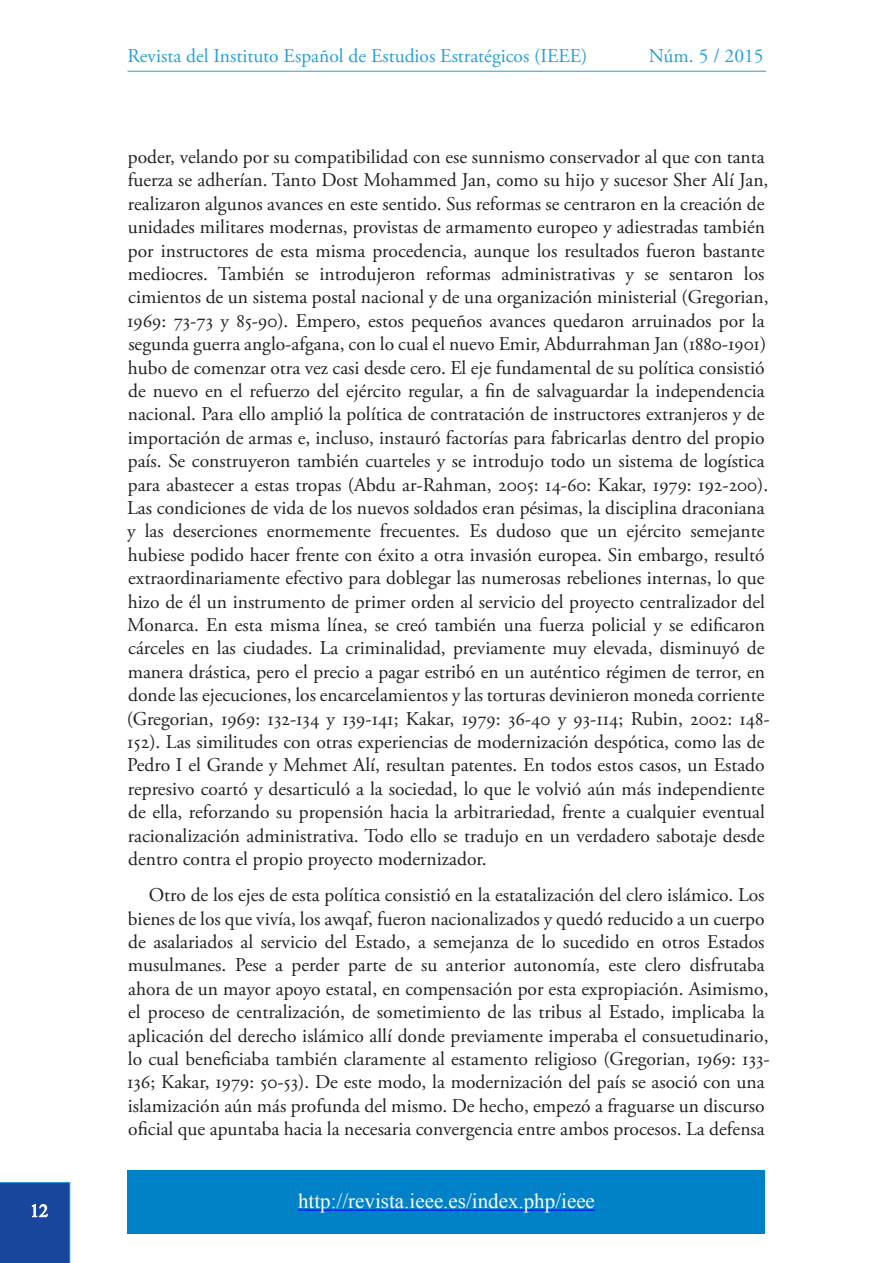
<style>
.page{position:relative;width:893px;height:1263px;background:#fff}
.page>*{position:absolute;margin:0;border:0;box-sizing:border-box;transform-origin:0 0}
.t1{font:21px "Times New Roman";color:#fff}
.IEEE_parrafoNormal{font:19.5px/23.4px "Adobe Garamond Pro";color:#231f20}
.t2{font:19.5px "Adobe Garamond Pro";color:#249fd9}
.t3{font:18px "Times New Roman";color:#fff}
</style>
<div class="page">
<div style="left:0;top:1182px;width:70px;height:81px;background:#18469d"></div>
<hr style="left:128px;top:71px;width:638px;height:1px;background:#249fd9">
<div style="left:128px;top:1170px;width:637px;height:63px;background:#0081c8"></div>
<hr style="left:298px;top:1209px;width:297px;height:2px;background:#00f">
<p class="t3" style="left:30px;top:1198px;width:19px">12</p>
<p class="t2" style="left:128px;top:44px;width:461px">Revista del Instituto Español de Estudios Estratégicos (IEEE)</p>
<p class="t2" style="left:649px;top:44px;width:116px">Núm. 5 / 2015</p>
<p class="IEEE_parrafoNormal" style="left:127px;top:146px;width:645px">poder, velando por su compatibilidad con ese sunnismo conservador al que con tanta fuerza se adherían. Tanto Dost Mohammed Jan, como su hijo y sucesor Sher Alí Jan, realizaron algunos avances en este sentido. Sus reformas se centraron en la creación de unidades militares modernas, provistas de armamento europeo y adiestradas también por instructores de esta misma procedencia, aunque los resultados fueron bastante mediocres. También se introdujeron reformas administrativas y se sentaron los cimientos de un sistema postal nacional y de una organización ministerial (Gregorian, 1969: 73-73 y 85-90). Empero, estos pequeños avances quedaron arruinados por la segunda guerra anglo-afgana, con lo cual el nuevo Emir, Abdurrahman Jan (1880-1901) hubo de comenzar otra vez casi desde cero. El eje fundamental de su política consistió de nuevo en el refuerzo del ejército regular, a fin de salvaguardar la independencia nacional. Para ello amplió la política de contratación de instructores extranjeros y de importación de armas e, incluso, instauró factorías para fabricarlas dentro del propio país. Se construyeron también cuarteles y se introdujo todo un sistema de logística para abastecer a estas tropas (Abdu ar-Rahman, 2005: 14-60: Kakar, 1979: 192-200).<br>Las condiciones de vida de los nuevos soldados eran pésimas, la disciplina draconiana y las deserciones enormemente frecuentes. Es dudoso que un ejército semejante hubiese podido hacer frente con éxito a otra invasión europea. Sin embargo, resultó extraordinariamente efectivo para doblegar las numerosas rebeliones internas, lo que hizo de él un instrumento de primer orden al servicio del proyecto centralizador del Monarca. En esta misma línea, se creó también una fuerza policial y se edificaron cárceles en las ciudades. La criminalidad, previamente muy elevada, disminuyó de manera drástica, pero el precio a pagar estribó en un auténtico régimen de terror, en donde las ejecuciones, los encarcelamientos y las torturas devinieron moneda corriente (Gregorian, 1969: 132-134 y 139-141; Kakar, 1979: 36-40 y 93-114; Rubin, 2002: 148- 152). Las similitudes con otras experiencias de modernización despótica, como las de Pedro I el Grande y Mehmet Alí, resultan patentes. En todos estos casos, un Estado represivo coartó y desarticuló a la sociedad, lo que le volvió aún más independiente de ella, reforzando su propensión hacia la arbitrariedad, frente a cualquier eventual racionalización administrativa. Todo ello se tradujo en un verdadero sabotaje desde dentro contra el propio proyecto modernizador.</p>
<p class="IEEE_parrafoNormal" style="left:127px;top:884px;width:644px;text-indent:22px">Otro de los ejes de esta política consistió en la estatalización del clero islámico. Los bienes de los que vivía, los awqaf, fueron nacionalizados y quedó reducido a un cuerpo de asalariados al servicio del Estado, a semejanza de lo sucedido en otros Estados musulmanes. Pese a perder parte de su anterior autonomía, este clero disfrutaba ahora de un mayor apoyo estatal, en compensación por esta expropiación. Asimismo, el proceso de centralización, de sometimiento de las tribus al Estado, implicaba la aplicación del derecho islámico allí donde previamente imperaba el consuetudinario, lo cual beneficiaba también claramente al estamento religioso (Gregorian, 1969: 133- 136; Kakar, 1979: 50-53). De este modo, la modernización del país se asoció con una islamización aún más profunda del mismo. De hecho, empezó a fraguarse un discurso oficial que apuntaba hacia la necesaria convergencia entre ambos procesos. La defensa</p>
<p class="t1" style="left:298px;top:1187px;width:298px">http://revista.ieee.es/index.php/ieee</p>
</div>
